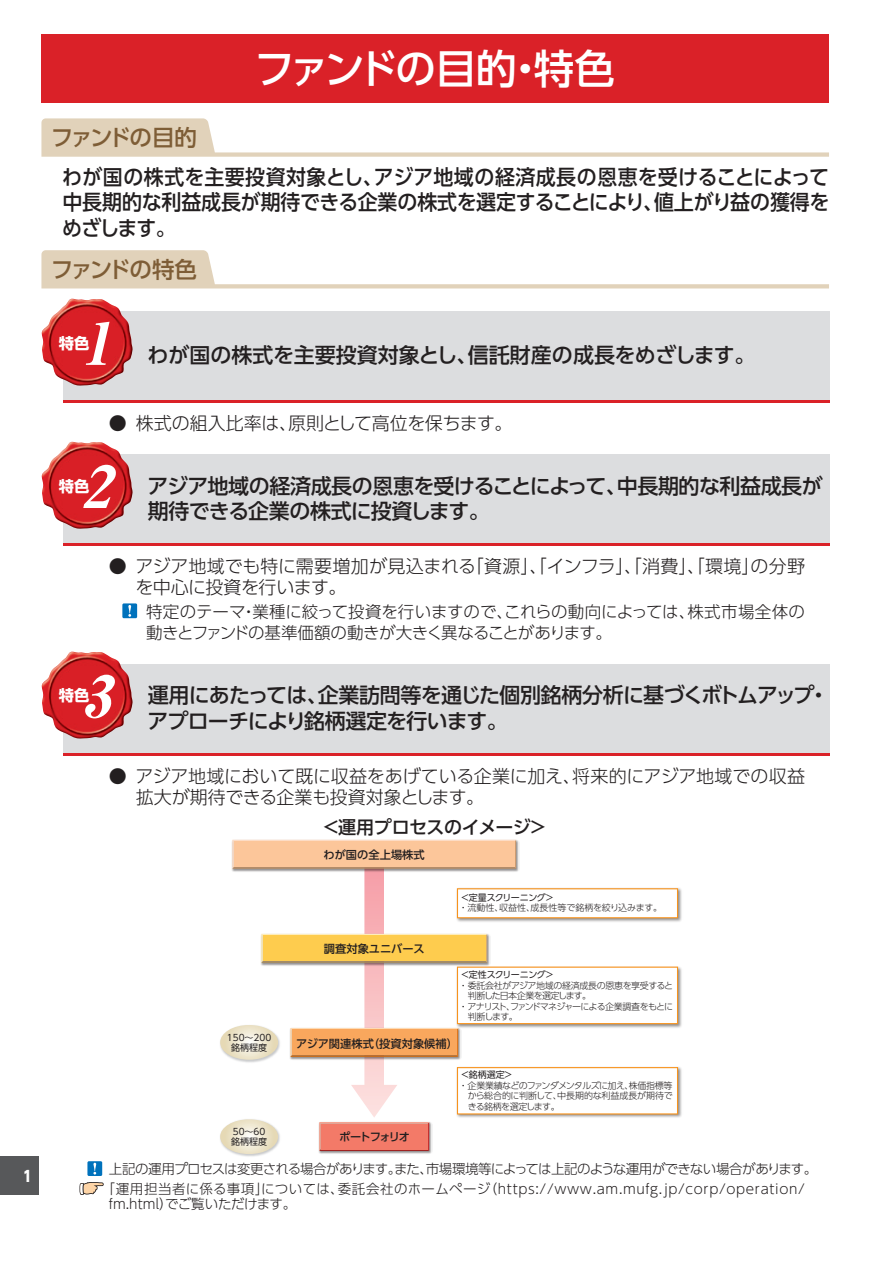
<style>
.page{position:relative;width:893px;height:1263px;background:#fff}
.page>*{position:absolute;margin:0;border:0;box-sizing:border-box;transform-origin:0 0}
.t1{font:italic 58.5px "Midashi Min Pr 5 MA31";color:#fff;scale:1.04 1}
.t2{font:500 40.5px "UD Shin Go Pro";letter-spacing:-.06em;color:#fff}
.t3{font:500 22.5px "UD Shin Go Pro";letter-spacing:-.095em;color:#7e5d36}
.t4{font:500 21px/25.5px "UD Shin Go Pro";letter-spacing:-.025em;color:#231f20}
.t5{font:500 21px/25.5px "UD Shin Go Pro";letter-spacing:-.025em;color:#231f20;text-align:justify;scale:.95 1}
.t6{font:500 21px "UD Shin Go Pro";color:#231f20}
.t7{font:300 18px/21px "UD Shin Go Pro";letter-spacing:-.01em;color:#231f20}
.t8{font:500 18px "UD Shin Go Pro";letter-spacing:-.025em;color:#231f20}
.t9{font:300 16.5px/21px "UD Shin Go Pro";letter-spacing:-.015em;color:#231f20}
.t10{font:700 15.3px "UD Shin Go Pro";color:#fff}
.t11{font:800 15px "UD Shin Go Pro";color:#fff;scale:.9 1}
.t12{font:300 13.5px/20px "UD Shin Go Pro";letter-spacing:-.03em;color:#231f20}
.t13{font:300 13.5px "UD Shin Go Pro";letter-spacing:-.01em;color:#231f20}
.t14{font:500 11.25px "UD Shin Go Pr 6";color:#231f20}
.t15{font:500 11.25px "UD Shin Go Pr 6";letter-spacing:-.12em;color:#231f20}
.t16{font:300 9px/10.5px "UD Shin Go Pr 6";letter-spacing:-.05em;color:#231f20;text-align:justify}
.t17{font:300 9px "UD Shin Go Pr 6";letter-spacing:-.1em;color:#231f20}
.t18{font:9px/9.8px "UD Shin Go Pr 6";color:#231f20;text-align:center}
.t19{font:300 9px "UD Shin Go Pr 6";color:#231f20}
.t20{font:9px "UD Shin Go Pr 6";letter-spacing:-.045em;color:#231f20}
.t21{font:300 9px "UD Shin Go Pr 6";letter-spacing:-.08em;color:#231f20}
</style>
<div class="page">
<div style="left:0;top:1157px;width:38px;height:38px;background:#57585a"></div>
<svg style="left:41px;top:118px;width:788px;height:39px"></svg>
<svg style="left:41px;top:250px;width:788px;height:38px"></svg>
<div style="left:63px;top:311px;width:766px;height:92px;background:#dcdddf"></div>
<hr style="left:63px;top:400px;width:766px;height:3px;background:#da2128">
<img style="left:41px;top:299px;width:92px;height:87px">
<div style="left:63px;top:454px;width:766px;height:92px;background:#dcdddf"></div>
<hr style="left:63px;top:543px;width:766px;height:3px;background:#da2128">
<img style="left:41px;top:442px;width:92px;height:87px">
<div style="left:122px;top:603px;width:15px;height:15px;background:#0072bc"></div>
<svg style="left:128px;top:605px;width:3px;height:12px"></svg>
<div style="left:63px;top:664px;width:766px;height:91px;background:#dcdddf"></div>
<hr style="left:63px;top:752px;width:766px;height:3px;background:#da2128">
<img style="left:41px;top:652px;width:92px;height:87px">
<img style="left:516px;top:966px;width:166px;height:62px">
<div style="left:457px;top:967px;width:220px;height:56px;background:#fff"></div>
<div style="left:457px;top:966px;width:221px;height:58px;border:1px solid #f7931d"></div>
<img style="left:232px;top:839px;width:288px;height:33px">
<svg style="left:220px;top:840px;width:296px;height:314px"></svg>
<div style="left:234px;top:841px;width:280px;height:26px;background:#fcc69a"></div>
<img style="left:454px;top:886px;width:228px;height:37px">
<div style="left:457px;top:889px;width:220px;height:29px;background:#fff"></div>
<div style="left:457px;top:888px;width:221px;height:30px;border:1px solid #f7931d"></div>
<img style="left:454px;top:1064px;width:228px;height:56px">
<div style="left:457px;top:1067px;width:220px;height:47px;background:#fff"></div>
<div style="left:457px;top:1067px;width:221px;height:47px;border:1px solid #f7931d"></div>
<div style="left:87px;top:1161px;width:15px;height:15px;background:#0072bc"></div>
<svg style="left:93px;top:1163px;width:3px;height:11px"></svg>
<svg style="left:79px;top:1182px;width:25px;height:13px"></svg>
<div style="left:41px;top:35px;width:788px;height:68px;background:#da2128"></div>
<p class="t11" style="left:23px;top:1163px;width:11px">1</p>
<h2 class="t2" style="left:254px;top:36px;width:362px">ファンドの目的・特色</h2>
<p class="t3" style="left:51px;top:119px;width:147px">ファンドの目的</p>
<p class="t5" style="left:62px;top:164px;width:809px">わが国の株式を主要投資対象とし、アジア地域の経済成長の恩恵を受けることによって中長期的な利益成長が期待できる企業の株式を選定することにより、値上がり益の獲得をめざします。</p>
<p class="t3" style="left:51px;top:251px;width:148px">ファンドの特色</p>
<h1 class="t1" style="left:80px;top:298px;width:49px">1</h1>
<p class="t10" style="left:59px;top:330px;width:32px">特色</p>
<p class="t6" style="left:148px;top:338px;width:609px">わが国の株式を主要投資対象とし、信託財産の成長をめざします。</p>
<p class="t7" style="left:109px;top:412px;width:405px">● 株式の組入比率は、原則として高位を保ちます。</p>
<h1 class="t1" style="left:80px;top:441px;width:49px">2</h1>
<p class="t4" style="left:148px;top:472px;width:677px">アジア地域の経済成長の恩恵を受けることによって、中長期的な利益成長が期待できる企業の株式に投資します。</p>
<p class="t7" style="left:135px;top:555px;width:671px;text-indent:-26px">● アジア地域でも特に需要増加が見込まれる「資源」、「インフラ」、「消費」、「環境」の分野を中心に投資を行います。</p>
<p class="t9" style="left:146px;top:601px;width:660px">特定のテーマ・業種に絞って投資を行いますので、これらの動向によっては、株式市場全体の動きとファンドの基準価額の動きが大きく異なることがあります。</p>
<p class="t10" style="left:59px;top:473px;width:32px">特色</p>
<h1 class="t1" style="left:80px;top:651px;width:49px">3</h1>
<p class="t4" style="left:148px;top:682px;width:683px">運用にあたっては、企業訪問等を通じた個別銘柄分析に基づくボトムアップ・アプローチにより銘柄選定を行います。</p>
<p class="t7" style="left:136px;top:765px;width:670px;text-indent:-27px">● アジア地域において既に収益をあげている企業に加え、将来的にアジア地域での収益拡大が期待できる企業も投資対象とします。</p>
<p class="t8" style="left:322px;top:813px;width:227px">＜運用プロセスのイメージ＞</p>
<p class="t10" style="left:59px;top:683px;width:32px">特色</p>
<p class="t18" style="left:227px;top:1032px;width:46px">150～200銘柄程度</p>
<p class="t14" style="left:324px;top:845px;width:103px">わが国の全上場株式</p>
<p class="t20" style="left:461px;top:890px;width:95px">＜定量スクリーニング＞</p>
<p class="t19" style="left:459px;top:901px;width:205px">・流動性、収益性、成長性等で銘柄を絞り込みます。</p>
<p class="t14" style="left:324px;top:939px;width:102px">調査対象ユニバース</p>
<p class="t14" style="left:296px;top:1034px;width:163px">アジア関連株式（投資対象候補）</p>
<p class="t20" style="left:461px;top:967px;width:95px">＜定性スクリーニング＞</p>
<p class="t16" style="left:459px;top:979px;width:216px">・委託会社がアジア地域の経済成長の恩恵を享受すると</p>
<p class="t21" style="left:468px;top:988px;width:125px">判断した日本企業を選定します。</p>
<p class="t17" style="left:459px;top:999px;width:216px">・アナリスト、ファンドマネジャーによる企業調査をもとに</p>
<p class="t16" style="left:468px;top:1011px;width:51px">判断します。</p>
<p class="t18" style="left:461px;top:1070px;width:54px">＜銘柄選定＞</p>
<p class="t16" style="left:468px;top:1080px;width:207px;text-indent:-9px">・企業業績などのファンダメンタルズに加え、株価指標等から総合的に判断して、中長期的な利益成長が期待できる銘柄を選定します。</p>
<p class="t18" style="left:231px;top:1127px;width:37px;text-align:left">50～60銘柄程度</p>
<p class="t12" style="left:102px;top:1158px;width:717px;text-indent:7px">上記の運用プロセスは変更される場合があります。また、市場環境等によっては上記のような運用ができない場合があります。「運用担当者に係る事項」については、委託会社のホームページ（https://www.am.mufg.jp/corp/operation/</p>
<p class="t13" style="left:109px;top:1193px;width:189px">fm.html）でご覧いただけます。</p>
<p class="t15" style="left:339px;top:1128px;width:72px">ポートフォリオ</p>
</div>
